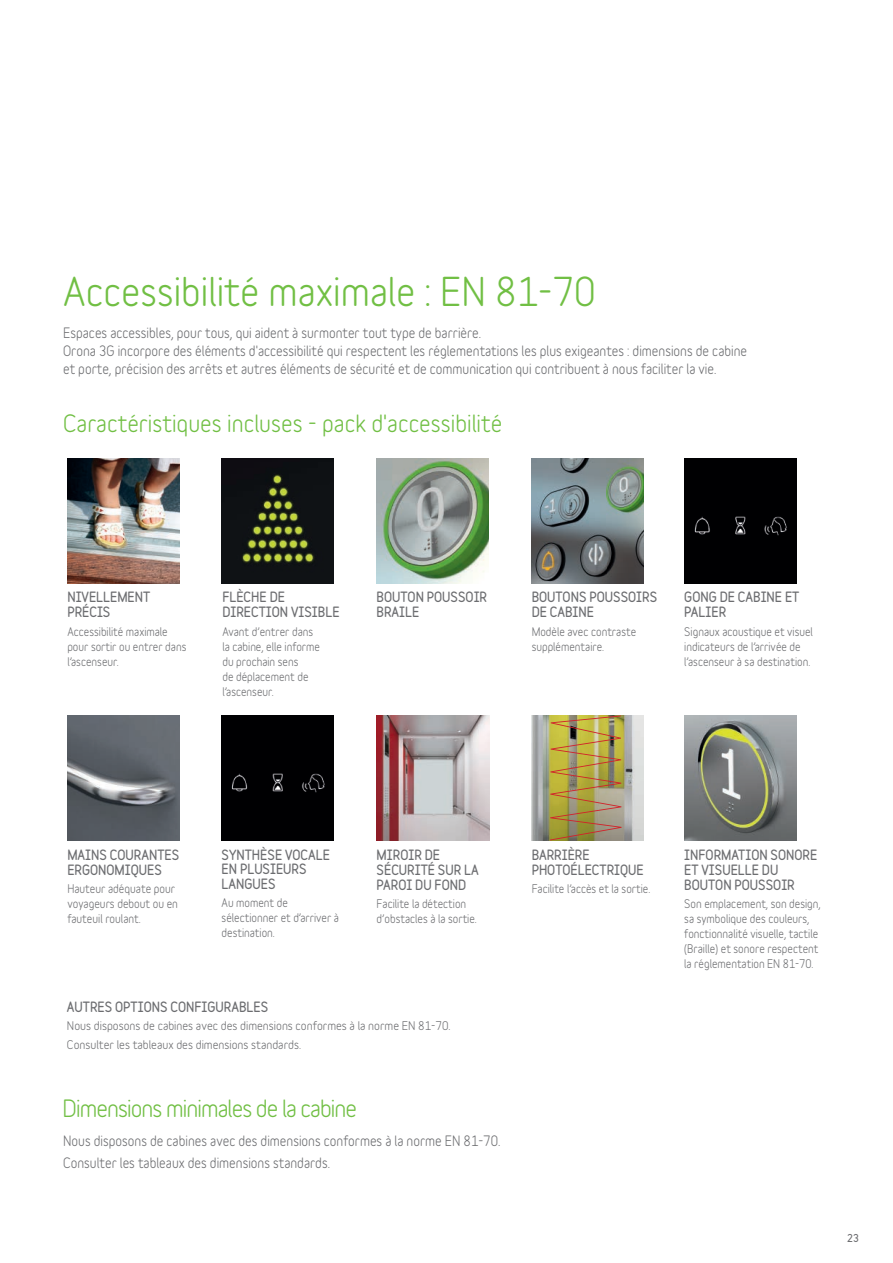
<style>
.page{position:relative;width:893px;height:1263px;background:#fff}
.page>*{position:absolute;margin:0;border:0;box-sizing:border-box;transform-origin:0 0}
.t1{font:700 37.5px "Variable";color:#71bf44}
.t2{font:700 22.5px "Variable";color:#71bf44}
.t3{font:700 22.5px "Variable";letter-spacing:-.04em;color:#71bf44}
.t4{font:700 13.5px/18px "Variable";color:#6c6d70;scale:.95 1}
.t5{font:900 12.75px/15px "Variable";color:#6c6d70;scale:.95 1}
.t6{font:700 11.4px/15px "Variable";color:#6c6d70;scale:.95 1}
.t7{font:700 11.25px/15px "Variable";color:#6c6d70;scale:.95 1}
.t8{font:700 11.25px/18.5px "Variable";color:#6c6d70}
.t9{font:900 9.75px "Variable";color:#6c6d70}
</style>
<div class="page">
<img style="left:67px;top:458px;width:112px;height:125px">
<img style="left:377px;top:458px;width:112px;height:125px">
<img style="left:222px;top:458px;width:112px;height:125px">
<div style="left:684px;top:458px;width:112px;height:125px;background:#000002"></div>
<img style="left:67px;top:715px;width:112px;height:125px">
<img style="left:684px;top:715px;width:112px;height:125px">
<div style="left:222px;top:715px;width:112px;height:125px;background:#000002"></div>
<img style="left:532px;top:716px;width:112px;height:125px">
<img style="left:550px;top:715px;width:72px;height:125px">
<img style="left:377px;top:715px;width:112px;height:125px">
<img style="left:532px;top:458px;width:112px;height:125px">
<h1 class="t1" style="left:63px;top:260px;width:534px">Accessibilité maximale : EN 81-70</h1>
<p class="t4" style="left:63px;top:322px;width:721px">Espaces accessibles, pour tous, qui aident à surmonter tout type de barrière.<br>Orona 3G incorpore des éléments d'accessibilité qui respectent les réglementations les plus exigeantes : dimensions de cabine et porte, précision des arrêts et autres éléments de sécurité et de communication qui contribuent à nous faciliter la vie.</p>
<h2 class="t2" style="left:63px;top:405px;width:441px">Caractéristiques incluses - pack d'accessibilité</h2>
<p class="t5" style="left:67px;top:589px;width:89px">NIVELLEMENT<br>PRÉCIS</p>
<p class="t7" style="left:67px;top:623px;width:127px">Accessibilité maximale pour sortir ou entrer dans l’ascenseur.</p>
<p class="t5" style="left:222px;top:589px;width:125px">FLÈCHE DE<br>DIRECTION VISIBLE</p>
<p class="t7" style="left:222px;top:623px;width:104px">Avant d’entrer dans la cabine, elle informe du prochain sens<br>de déplacement de l’ascenseur.</p>
<p class="t5" style="left:377px;top:589px;width:118px">BOUTON POUSSOIR<br>BRAILE</p>
<p class="t5" style="left:684px;top:589px;width:123px">GONG DE CABINE ET<br>PALIER</p>
<p class="t7" style="left:684px;top:623px;width:137px">Signaux acoustique et visuel indicateurs de l’arrivée de l’ascenseur à sa destination.</p>
<p class="t5" style="left:532px;top:589px;width:134px">BOUTONS POUSSOIRS<br>DE CABINE</p>
<p class="t7" style="left:532px;top:623px;width:112px">Modèle avec contraste supplémentaire.</p>
<p class="t5" style="left:67px;top:847px;width:119px">MAINS COURANTES<br>ERGONOMIQUES</p>
<p class="t6" style="left:67px;top:880px;width:118px">Hauteur adéquate pour voyageurs debout ou en fauteuil roulant.</p>
<p class="t5" style="left:222px;top:847px;width:116px">SYNTHÈSE VOCALE<br>EN PLUSIEURS<br>LANGUES</p>
<p class="t7" style="left:222px;top:894px;width:125px">Au moment de sélectionner et d’arriver à destination.</p>
<p class="t5" style="left:377px;top:847px;width:109px">MIROIR DE<br>SÉCURITÉ SUR LA<br>PAROI DU FOND</p>
<p class="t7" style="left:377px;top:895px;width:107px">Facilite la détection d’obstacles à la sortie.</p>
<p class="t5" style="left:67px;top:999px;width:213px">AUTRES OPTIONS CONFIGURABLES</p>
<p class="t8" style="left:67px;top:1015px;width:385px">Nous disposons de cabines avec des dimensions conformes à la norme EN 81-70.<br>Consulter les tableaux des dimensions standards.</p>
<h2 class="t3" style="left:63px;top:1089px;width:296px">Dimensions minimales de la cabine</h2>
<p class="t4" style="left:63px;top:1128px;width:462px;line-height:22.2px">Nous disposons de cabines avec des dimensions conformes à la norme EN 81-70.<br>Consulter les tableaux des dimensions standards.</p>
<p class="t5" style="left:532px;top:847px;width:120px">BARRIÈRE<br>PHOTO ÉLECTRIQUE</p>
<p class="t7" style="left:532px;top:880px;width:126px">Facilite l’accès et la sortie.</p>
<p class="t5" style="left:684px;top:847px;width:142px">INFORMATION SONORE<br>ET VISUELLE DU<br>BOUTON POUSSOIR</p>
<p class="t7" style="left:684px;top:895px;width:145px">Son emplacement, son design, sa symbolique des couleurs, fonctionnalité visuelle, tactile (Braille) et sonore respectent la réglementation EN 81-70.</p>
<p class="t9" style="left:847px;top:1230px;width:13px">23</p>
</div>
